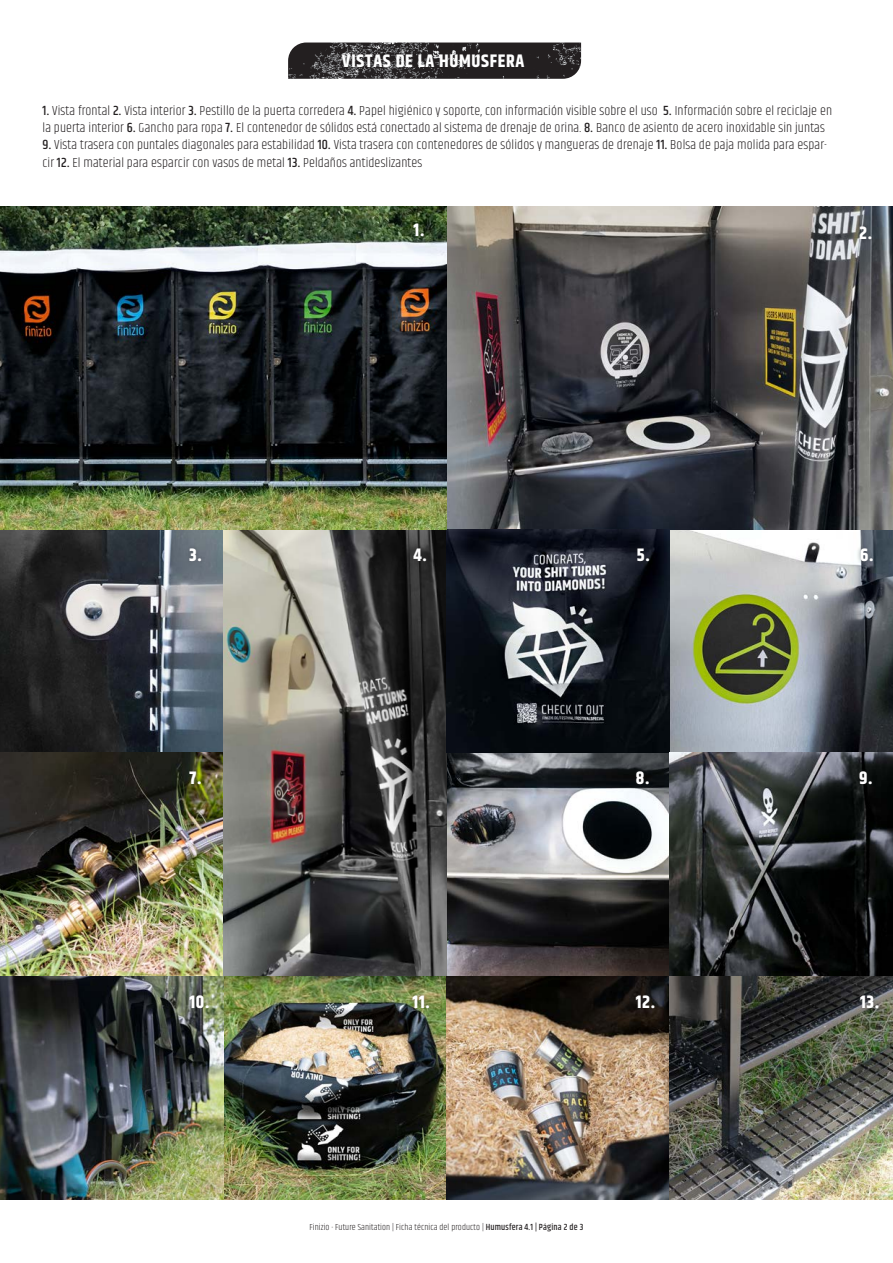
<style>
.page{position:relative;width:893px;height:1263px;background:#fff}
.page>*{position:absolute;margin:0;border:0;box-sizing:border-box;transform-origin:0 0}
.NR_auf-Bild{font:700 18px "Khand";letter-spacing:.04em;color:#fff}
.H-Innovationssheadline{font:700 18px "Khand";letter-spacing:.04em;color:#fff}
.FTXT_1_LEFT_B{font:300 13.5px/17.2px "Khand";letter-spacing:.01em;color:#231f20}
.Fußzeile{font:300 9px "Khand";letter-spacing:.01em;color:#231f20}
.s1{font-weight:500}
</style>
<div class="page">
<img style="left:0;top:206px;width:893px;height:993px">
<img style="left:288px;top:43px;width:293px;height:36px">
<div style="left:185px;top:544px;width:21px;height:21px;background:#231f20;opacity:.4"></div>
<div style="left:855px;top:222px;width:21px;height:21px;background:#231f20;opacity:.4"></div>
<div style="left:632px;top:767px;width:21px;height:21px;background:#231f20;opacity:.4"></div>
<div style="left:185px;top:767px;width:21px;height:21px;background:#231f20;opacity:.4"></div>
<div style="left:408px;top:991px;width:26px;height:21px;background:#231f20;opacity:.4"></div>
<div style="left:185px;top:991px;width:28px;height:21px;background:#231f20;opacity:.4"></div>
<div style="left:409px;top:544px;width:22px;height:21px;background:#231f20;opacity:.4"></div>
<div style="left:633px;top:544px;width:20px;height:21px;background:#231f20;opacity:.4"></div>
<div style="left:856px;top:544px;width:21px;height:21px;background:#231f20;opacity:.4"></div>
<div style="left:631px;top:991px;width:28px;height:21px;background:#231f20;opacity:.4"></div>
<div style="left:855px;top:991px;width:28px;height:21px;background:#231f20;opacity:.4"></div>
<div style="left:855px;top:767px;width:21px;height:21px;background:#231f20;opacity:.4"></div>
<div style="left:409px;top:220px;width:19px;height:21px;background:#231f20;opacity:.4"></div>
<p class="H-Innovationssheadline" style="left:342px;top:48px;width:184px">VISTAS DE LA HUMUSFERA</p>
<p class="FTXT_1_LEFT_B" style="left:43px;top:103px;width:791px"><span class="s1">1.</span> Vista frontal <span class="s1">2.</span> Vista interior <span class="s1">3.</span> Pestillo de la puerta corredera <span class="s1">4.</span> Papel higiénico y soporte, con información visible sobre el uso <span class="s1">5.</span> Información sobre el reciclaje en la puerta interior <span class="s1">6.</span> Gancho para ropa <span class="s1">7.</span> El contenedor de sólidos está conectado al sistema de drenaje de orina. <span class="s1">8.</span> Banco de asiento de acero inoxidable sin juntas</p>
<p class="FTXT_1_LEFT_B" style="left:43px;top:137px;width:786px"><span class="s1">9.</span> Vista trasera con puntales diagonales para estabilidad <span class="s1">10.</span> Vista trasera con contenedores de sólidos y mangueras de drenaje <span class="s1">11.</span> Bolsa de paja molida para espar&shy;cir <span class="s1">12.</span> El material para esparcir con vasos de metal <span class="s1">13.</span> Peldaños antideslizantes</p>
<p class="NR_auf-Bild" style="left:414px;top:218px;width:12px">1.</p>
<p class="NR_auf-Bild" style="left:859px;top:220px;width:15px">2.</p>
<p class="NR_auf-Bild" style="left:189px;top:542px;width:14px">3.</p>
<p class="NR_auf-Bild" style="left:414px;top:542px;width:15px">4.</p>
<p class="NR_auf-Bild" style="left:637px;top:542px;width:15px">5.</p>
<p class="NR_auf-Bild" style="left:860px;top:542px;width:15px">6.</p>
<p class="NR_auf-Bild" style="left:189px;top:765px;width:14px">7.</p>
<p class="NR_auf-Bild" style="left:636px;top:765px;width:15px">8.</p>
<p class="NR_auf-Bild" style="left:859px;top:765px;width:15px">9.</p>
<p class="NR_auf-Bild" style="left:189px;top:989px;width:22px">10.</p>
<p class="NR_auf-Bild" style="left:413px;top:989px;width:19px">11.</p>
<p class="NR_auf-Bild" style="left:636px;top:989px;width:21px">12.</p>
<p class="NR_auf-Bild" style="left:860px;top:989px;width:21px">13.</p>
<p class="Fußzeile" style="left:310px;top:1221px;width:275px">Finizio - Future Sanitation | Ficha técnica del producto | <span class="s1">Humusfera 4.1 | Página 2 de 3</span></p>
</div>
